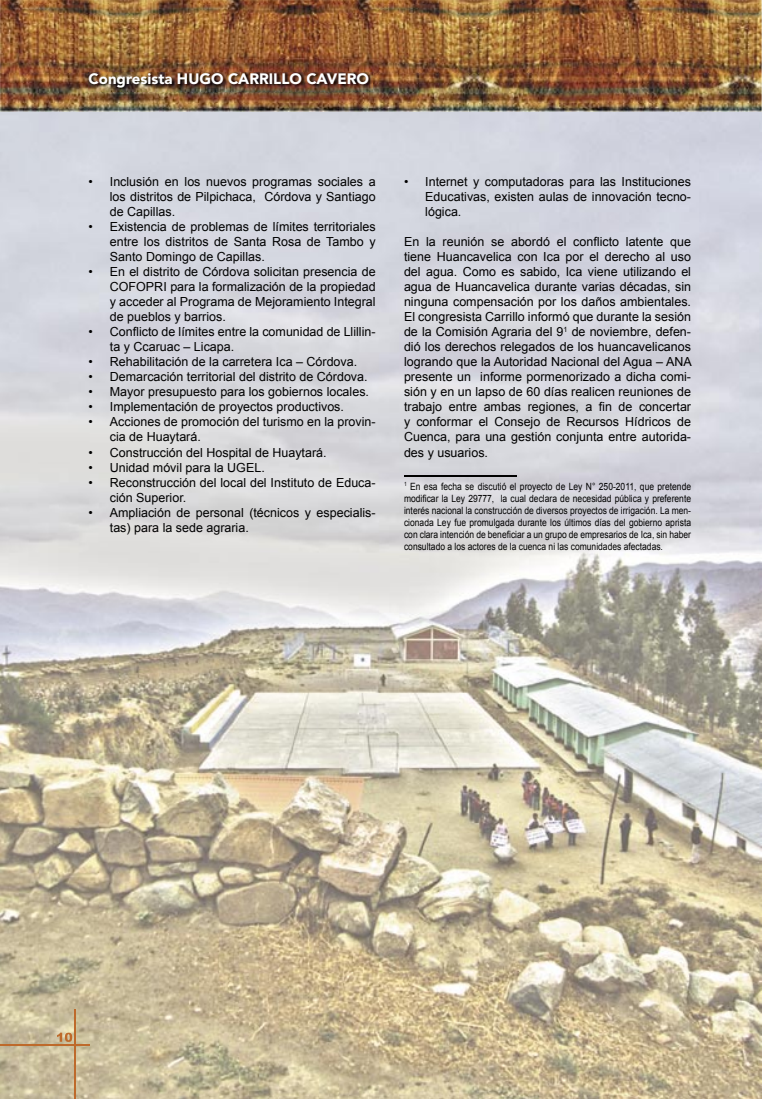
<style>
.page{position:relative;width:762px;height:1099px;background:#fff}
.page>*{position:absolute;margin:0;border:0;box-sizing:border-box;transform-origin:0 0}
.t1{font:900 15px "Avenir";color:#fff}
.t2{font:12.5px/15px "Arial";color:#000;text-align:justify}
.t3{font:10px/12px "Arial";color:#000;text-align:justify;scale:.85 1}
</style>
<div class="page">
<img style="left:0;top:0;width:762px;height:1098px">
<img style="left:88px;top:72px;width:285px;height:20px">
<hr style="left:404px;top:475px;width:112px;height:1px;background:#000">
<hr style="left:74px;top:1009px;width:1px;height:89px;background:#be6a2b">
<hr style="left:0;top:1044px;width:89px;height:1px;background:#be6a2b">
<svg style="left:57px;top:1032px;width:15px;height:9px"></svg>
<p class="t1" style="left:89px;top:70px;width:282px">Congresista HUGO CARRILLO CAVERO</p>
<p class="t2" style="left:110px;top:174px;width:267px;text-indent:-21px">• Inclusión en los nuevos programas sociales a los distritos de Pilpichaca, Córdova y Santiago de Capillas.</p>
<p class="t2" style="left:110px;top:219px;width:267px;text-indent:-21px">• Existencia de problemas de límites territoriales entre los distritos de Santa Rosa de Tambo y Santo Domingo de Capillas.</p>
<p class="t2" style="left:110px;top:264px;width:267px;text-indent:-21px">• En el distrito de Córdova solicitan presencia de COFOPRI para la formalización de la propiedad y acceder al Programa de Mejoramiento Integral de pueblos y barrios.</p>
<p class="t2" style="left:110px;top:324px;width:267px;text-indent:-21px">• Conflicto de límites entre la comunidad de Llillin&shy;ta y Ccaruac – Licapa.</p>
<p class="t2" style="left:89px;top:354px;width:270px">• Rehabilitación de la carretera Ica – Córdova.</p>
<p class="t2" style="left:89px;top:369px;width:280px">• Demarcación territorial del distrito de Córdova.</p>
<p class="t2" style="left:89px;top:384px;width:282px">• Mayor presupuesto para los gobiernos locales.</p>
<p class="t2" style="left:89px;top:399px;width:257px">• Implementación de proyectos productivos.</p>
<p class="t2" style="left:110px;top:414px;width:267px;text-indent:-21px">• Acciones de promoción del turismo en la provin&shy;cia de Huaytará.</p>
<p class="t2" style="left:89px;top:444px;width:240px">• Construcción del Hospital de Huaytará.</p>
<p class="t2" style="left:89px;top:459px;width:178px">• Unidad móvil para la UGEL.</p>
<p class="t2" style="left:110px;top:474px;width:267px;text-indent:-21px">• Reconstrucción del local del Instituto de Educa&shy;ción Superior.</p>
<p class="t2" style="left:110px;top:504px;width:267px;text-indent:-21px">• Ampliación de personal (técnicos y especialis&shy;tas) para la sede agraria.</p>
<p class="t2" style="left:425px;top:174px;width:267px;text-indent:-21px">• Internet y computadoras para las Instituciones Educativas, existen aulas de innovación tecno&shy;lógica.</p>
<p class="t2" style="left:404px;top:234px;width:289px">En la reunión se abordó el conflicto latente que tiene Huancavelica con Ica por el derecho al uso del agua. Como es sabido, Ica viene utilizando el agua de Huancavelica durante varias décadas, sin ninguna compensación por los daños ambientales.<br>El congresista Carrillo informó que durante la sesión de la Comisión Agraria del 9<sup>1</sup> de noviembre, defen&shy;dió los derechos relegados de los huancavelicanos logrando que la Autoridad Nacional del Agua – ANA presente un informe pormenorizado a dicha comi&shy;sión y en un lapso de 60 días realicen reuniones de trabajo entre ambas regiones, a fin de concertar y conformar el Consejo de Recursos Hídricos de Cuenca, para una gestión conjunta entre autorida&shy;des y usuarios.</p>
<p class="t3" style="left:404px;top:480px;width:339px"><sup>1</sup> En esa fecha se discutió el proyecto de Ley N° 250-2011, que pretende modificar la Ley 29777, la cual declara de necesidad pública y preferente interés nacional la construcción de diversos proyectos de irrigación. La men&shy;cionada Ley fue promulgada durante los últimos días del gobierno aprista con clara intención de beneficiar a un grupo de empresarios de Ica, sin haber consultado a los actores de la cuenca ni las comunidades afectadas.</p>
</div>
